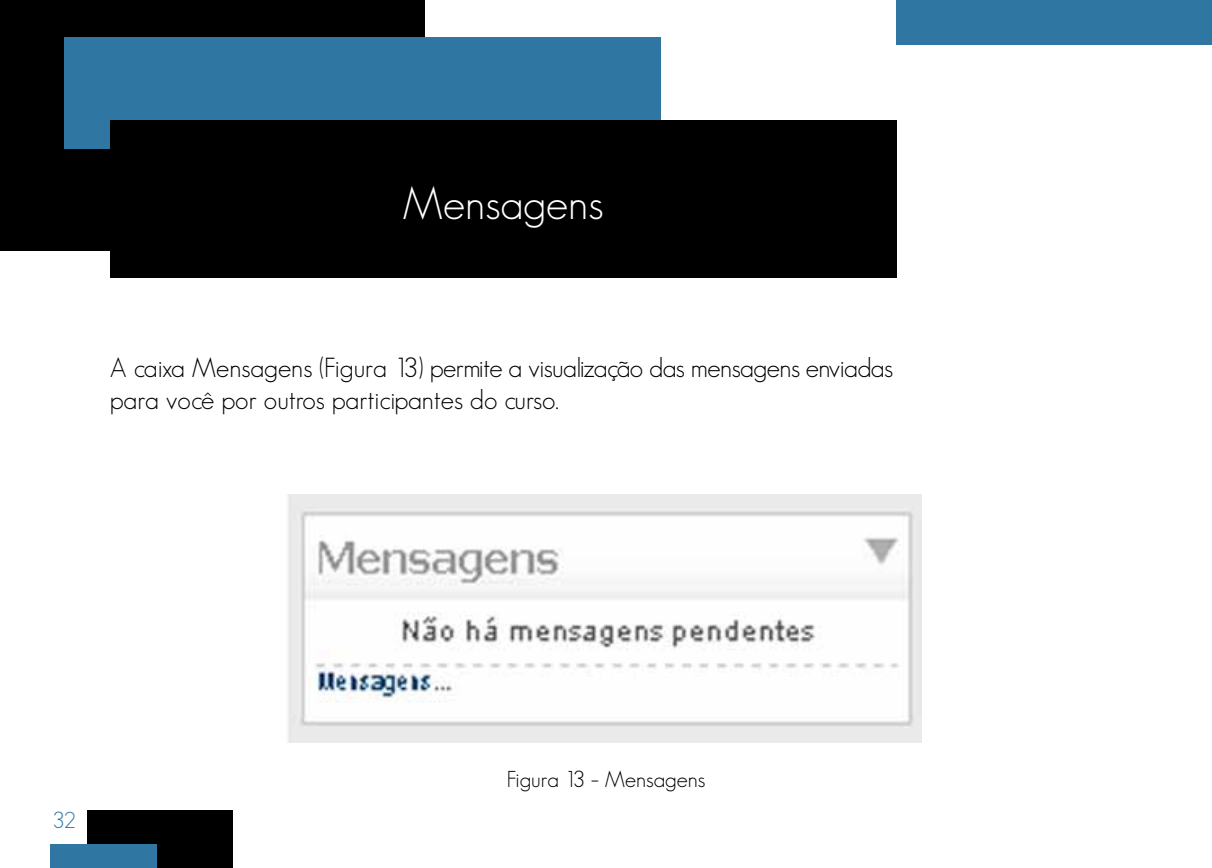
<style>
.page{position:relative;width:1212px;height:868px;background:#fff}
.page>*{position:absolute;margin:0;border:0;box-sizing:border-box;transform-origin:0 0}
.t1{font:300 45px "Geosans";color:#fff}
.t2{font:300 27px/32.4px "Geosans";letter-spacing:-.02em;color:#000}
.t3{font:300 22.5px "Geosans";color:#000}
.t4{font:300 22.5px "Geosans";color:#2f76a2}
</style>
<div class="page">
<div style="left:87px;top:810px;width:146px;height:57px;background:#000"></div>
<div style="left:50px;top:844px;width:107px;height:23px;background:#2f76a2"></div>
<div style="left:0;top:0;width:424px;height:250px;background:#000"></div>
<div style="left:64px;top:37px;width:596px;height:112px;background:#2f76a2"></div>
<div style="left:896px;top:0;width:316px;height:45px;background:#2f76a2"></div>
<div style="left:110px;top:120px;width:786px;height:157px;background:#000"></div>
<img style="left:288px;top:494px;width:633px;height:248px">
<h1 class="t1" style="left:402px;top:178px;width:202px">Mensagens</h1>
<p class="t2" style="left:110px;top:351px;width:785px">A caixa Mensagens (Figura 13) permite a visualização das mensagens enviadas para você por outros participantes do curso.</p>
<p class="t4" style="left:53px;top:807px;width:25px">32</p>
<p class="t3" style="left:507px;top:766px;width:200px">Figura 13 – Mensagens</p>
</div>
